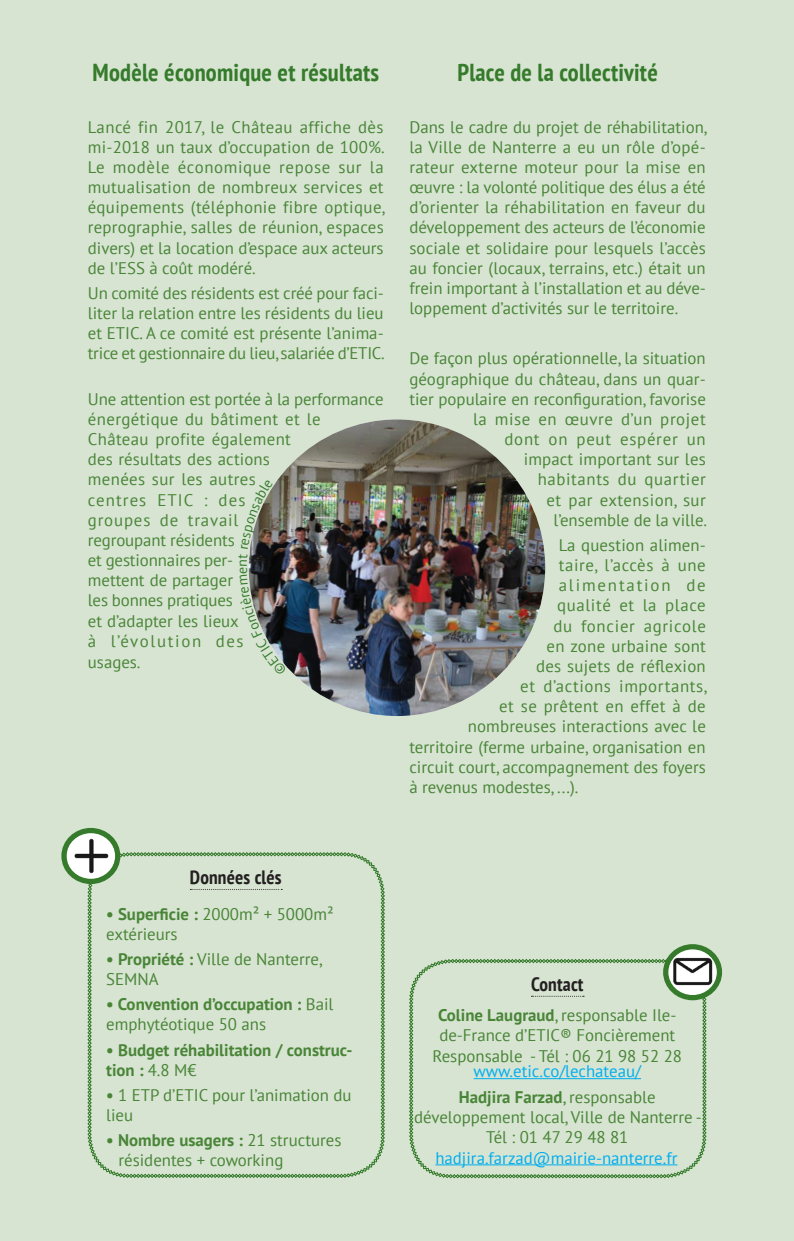
<style>
.page{position:relative;width:794px;height:1241px;background:#fff}
.page>*{position:absolute;margin:0;border:0;box-sizing:border-box;transform-origin:0 0}
.Titre_de_paragraphe{font:700 condensed 24.5px "PT Sans";letter-spacing:.01em;color:#357b2b}
.Texte_courant{font:700 condensed 19.25px "PT Sans";letter-spacing:.01em;color:#231f20}
.Texte_courant-2{font:16.8px/20.1px "PT Sans";color:#498537}
.Texte_courant-3{font:700 16.8px/20.1px "PT Sans";color:#498537}
.Texte_courant-4{font:16.8px "PT Sans";color:#00aeef}
.Texte_courant-5{font:16.8px "PT Sans";letter-spacing:.035em;color:#498537}
.Texte_courant-6{font:16.8px "PT Sans";letter-spacing:.04em;color:#498537}
.Texte_courant-7{font:16.8px "PT Sans";letter-spacing:.025em;color:#498537}
.Texte_courant-8{font:16.8px "PT Sans";letter-spacing:.02em;color:#498537}
.Texte_courant-9{font:16.8px "PT Sans";letter-spacing:.11em;color:#498537}
.s1{font-weight:700}
.s2{font-weight:400}
</style>
<div class="page">
<div style="left:0;top:0;width:794px;height:1240px;background:#d7e4d2"></div>
<svg style="left:409px;top:958px;width:297px;height:219px"></svg>
<svg style="left:665px;top:946px;width:54px;height:51px"></svg>
<img style="left:672px;top:949px;width:41px;height:44px">
<div style="left:663px;top:944px;width:59px;height:56px;border:5px solid #357b2b;border-radius:50%"></div>
<svg style="left:88px;top:852px;width:297px;height:325px"></svg>
<img style="left:64px;top:833px;width:54px;height:48px">
<div style="left:61px;top:827px;width:59px;height:56px;border:5px solid #357b2b;border-radius:50%"></div>
<img style="left:249px;top:419px;width:296px;height:297px;border-radius:148px">
<img style="left:248px;top:479px;width:39px;height:188px">
<p class="Titre_de_paragraphe" style="left:93px;top:56px;width:288px">Modèle économique et résultats</p>
<p class="Texte_courant-2" style="left:88px;top:116px;width:299px;text-align:justify">Lancé fin 2017, le Château affiche dès mi-2018 un taux d’occupation de 100%.<br>Le modèle économique repose sur la mutualisation de nombreux services et équipements (téléphonie fibre optique, reprographie, salles de réunion, espaces divers) et la location d’espace aux acteurs de l’ESS à coût modéré.</p>
<p class="Texte_courant-2" style="left:88px;top:282px;width:298px;text-align:justify">Un comité des résidents est créé pour faci&shy;liter la relation entre les résidents du lieu et ETIC. A ce comité est présente l’anima&shy;trice et gestionnaire du lieu, salariée d’ETIC.</p>
<p class="Texte_courant-2" style="left:88px;top:388px;width:297px">Une attention est portée à la performance énergétique du bâtiment et le<br>Château profite également<br>des résultats des actions<br>menées sur les autres<br>centres ETIC : des<br>groupes de travail<br>regroupant résidents<br>et gestionnaires per-<br>mettent de partager<br>les bonnes pratiques<br>et d’adapter les lieux<br>à l’évolution des<br>usages.</p>
<p class="Titre_de_paragraphe" style="left:457px;top:56px;width:202px">Place de la collectivité</p>
<p class="Texte_courant-2" style="left:409px;top:116px;width:299px;text-align:justify">Dans le cadre du projet de réhabilitation, la Ville de Nanterre a eu un rôle d’opé&shy;rateur externe moteur pour la mise en œuvre : la volonté politique des élus a été d’orienter la réhabilitation en faveur du développement des acteurs de l’économie sociale et solidaire pour lesquels l’accès au foncier (locaux, terrains, etc.) était un frein important à l’installation et au déve&shy;loppement d’activités sur le territoire.</p>
<p class="Texte_courant-2" style="left:409px;top:348px;width:299px;text-align:right">De façon plus opérationnelle, la situation géographique du château, dans un quar&shy;tier populaire en reconfiguration, favorise la mise en œuvre d’un projet<br>dont on peut espérer un<br>impact important sur les<br>habitants du quartier<br>et par extension, sur<br>l’ensemble de la ville.</p>
<p class="Texte_courant-2" style="left:559px;top:534px;width:149px">La question alimen-</p>
<p class="Texte_courant-5" style="left:559px;top:554px;width:148px">taire, l’accès à une</p>
<p class="Texte_courant-9" style="left:559px;top:574px;width:148px">alimentation de</p>
<p class="Texte_courant-6" style="left:557px;top:594px;width:150px">qualité et la place</p>
<p class="Texte_courant-6" style="left:553px;top:614px;width:154px">du foncier agricole</p>
<p class="Texte_courant-8" style="left:546px;top:635px;width:161px">en zone urbaine sont</p>
<p class="Texte_courant-2" style="left:536px;top:655px;width:171px">des sujets de réflexion</p>
<p class="Texte_courant-5" style="left:520px;top:675px;width:188px">et d’actions importants,</p>
<p class="Texte_courant-7" style="left:499px;top:695px;width:208px">et se prêtent en effet à de</p>
<p class="Texte_courant-2" style="left:468px;top:716px;width:240px">nombreuses interactions avec le</p>
<p class="Texte_courant-2" style="left:409px;top:736px;width:298px">territoire (ferme urbaine, organisation en</p>
<p class="Texte_courant-2" style="left:409px;top:756px;width:298px">circuit court, accompagnement des foyers</p>
<p class="Texte_courant-2" style="left:409px;top:776px;width:170px">à revenus modestes, ...).</p>
<p class="Texte_courant" style="left:190px;top:864px;width:93px">Données clés</p>
<p class="Texte_courant-2" style="left:106px;top:903px;width:229px"><span class="s1">• Superficie :</span> 2000m² + 5000m² extérieurs</p>
<p class="Texte_courant-2" style="left:106px;top:948px;width:218px"><span class="s1">• Propriété :</span> Ville de Nanterre,<br>SEMNA</p>
<p class="Texte_courant-3" style="left:106px;top:993px;width:229px">• Convention d’occupation : <span class="s2">Bail emphytéotique 50 ans</span></p>
<p class="Texte_courant-3" style="left:106px;top:1039px;width:248px">• Budget réhabilitation / construc&shy;tion : <span class="s2">4.8 M€</span></p>
<p class="Texte_courant-2" style="left:106px;top:1084px;width:247px"><span class="s1">•</span> 1 ETP d’ETIC pour l’animation du lieu</p>
<p class="Texte_courant-2" style="left:118px;top:1129px;width:224px;text-indent:-12px"><span class="s1">• Nombre usagers :</span> 21 structures résidentes + coworking</p>
<p class="Texte_courant" style="left:531px;top:971px;width:54px">Contact</p>
<p class="Texte_courant-2" style="left:432px;top:1004px;width:251px;text-align:center"><span class="s1">Coline Laugraud</span>, responsable Ile&shy;de-France d’ETIC® Foncièrement<br>Responsable - Tél : 06 21 98 52 28</p>
<p class="Texte_courant-4" style="left:473px;top:1060px;width:169px">www.etic.co/lechateau/</p>
<p class="Texte_courant-2" style="left:414px;top:1085px;width:289px;text-align:center"><span class="s1">Hadjira Farzad</span>, responsable développement local, Ville de Nanterre -<br>Tél : 01 47 29 48 81</p>
<p class="Texte_courant-4" style="left:435px;top:1146px;width:244px">hadjira.farzad@mairie-nanterre.fr</p>
</div>
